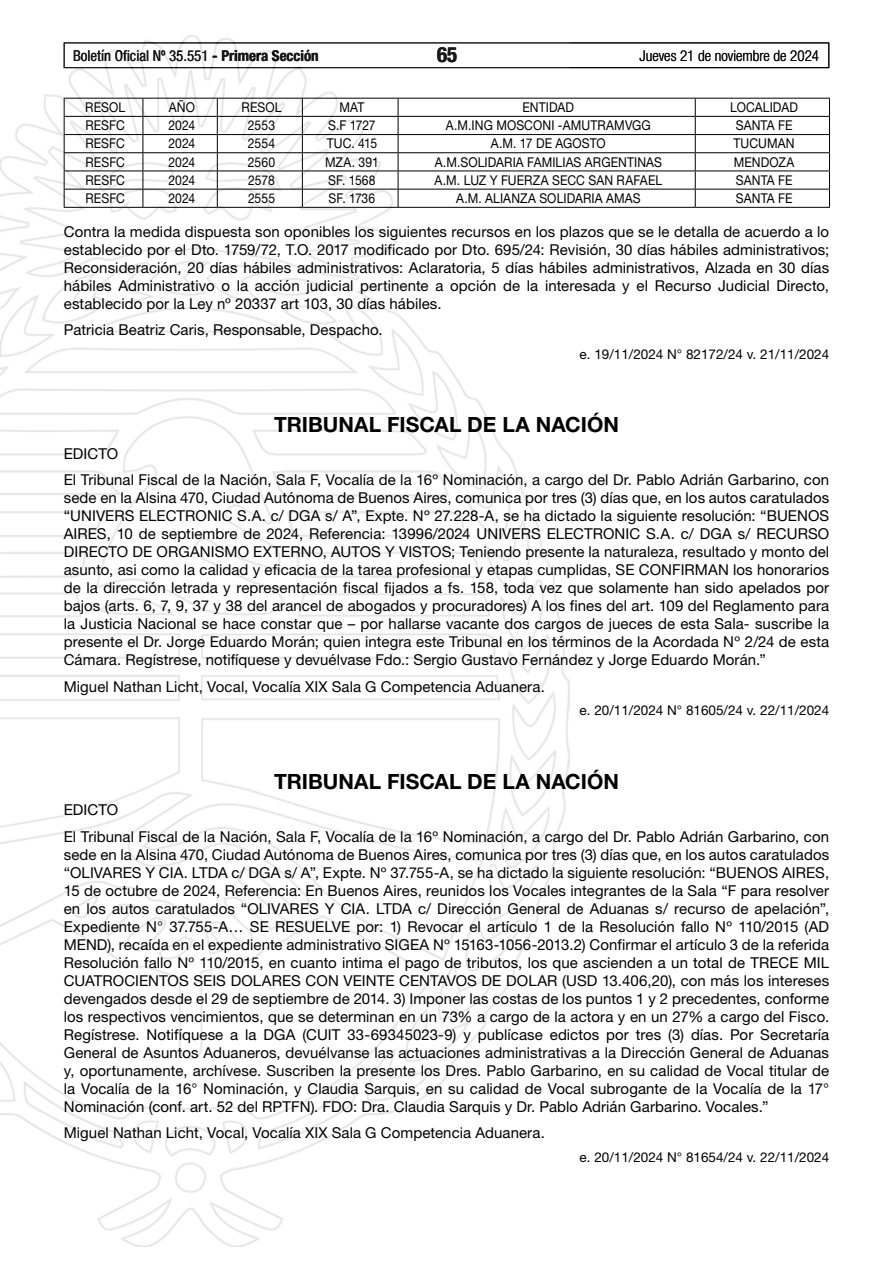
<style>
.page{position:relative;width:893px;height:1263px;background:#fff}
.page>*{position:absolute;margin:0;border:0;box-sizing:border-box;transform-origin:0 0}
.t1{font:700 21px "Helvetica Neue LT Std";color:#000}
.t2{font:700 condensed 21px "Helvetica Neue LT Std";color:#000}
.t3{font:15px/18px "Helvetica Neue LT Std";letter-spacing:.005em;color:#000;text-align:justify}
.t4{font:condensed 15px "Helvetica Neue LT Std";color:#000}
.t5{font:300 condensed 15px "Helvetica Neue LT Std";color:#000}
.t6{font:13.5px "Helvetica Neue LT Std";letter-spacing:.005em;color:#000;scale:.9 1}
.t7{font:13.5px "Helvetica Neue LT Std";letter-spacing:.005em;color:#000}
.s1{font-weight:700}
</style>
<div class="page">
<div style="left:64px;top:43px;width:765px;height:25px;border:1px solid #000"></div>
<img style="left:0;top:35px;width:569px;height:1211px">
<hr style="left:64px;top:98px;width:79px;height:1px;background:#000">
<hr style="left:143px;top:98px;width:74px;height:1px;background:#000">
<hr style="left:217px;top:98px;width:85px;height:1px;background:#000">
<hr style="left:302px;top:98px;width:96px;height:1px;background:#000">
<hr style="left:398px;top:98px;width:297px;height:1px;background:#000">
<hr style="left:695px;top:98px;width:135px;height:1px;background:#000">
<hr style="left:64px;top:116px;width:79px;height:1px;background:#000">
<hr style="left:143px;top:116px;width:74px;height:1px;background:#000">
<hr style="left:217px;top:116px;width:85px;height:1px;background:#000">
<hr style="left:302px;top:116px;width:96px;height:1px;background:#000">
<hr style="left:398px;top:116px;width:297px;height:1px;background:#000">
<hr style="left:695px;top:116px;width:135px;height:1px;background:#000">
<hr style="left:64px;top:134px;width:79px;height:1px;background:#000">
<hr style="left:143px;top:134px;width:74px;height:1px;background:#000">
<hr style="left:217px;top:134px;width:85px;height:1px;background:#000">
<hr style="left:302px;top:134px;width:96px;height:1px;background:#000">
<hr style="left:398px;top:134px;width:297px;height:1px;background:#000">
<hr style="left:695px;top:134px;width:135px;height:1px;background:#000">
<hr style="left:64px;top:152px;width:79px;height:1px;background:#000">
<hr style="left:143px;top:152px;width:74px;height:1px;background:#000">
<hr style="left:217px;top:152px;width:85px;height:1px;background:#000">
<hr style="left:302px;top:152px;width:96px;height:1px;background:#000">
<hr style="left:398px;top:152px;width:297px;height:1px;background:#000">
<hr style="left:695px;top:152px;width:135px;height:1px;background:#000">
<hr style="left:64px;top:171px;width:79px;height:1px;background:#000">
<hr style="left:143px;top:171px;width:74px;height:1px;background:#000">
<hr style="left:217px;top:171px;width:85px;height:1px;background:#000">
<hr style="left:302px;top:171px;width:96px;height:1px;background:#000">
<hr style="left:398px;top:171px;width:297px;height:1px;background:#000">
<hr style="left:695px;top:171px;width:135px;height:1px;background:#000">
<hr style="left:64px;top:189px;width:79px;height:1px;background:#000">
<hr style="left:143px;top:189px;width:74px;height:1px;background:#000">
<hr style="left:217px;top:189px;width:85px;height:1px;background:#000">
<hr style="left:302px;top:189px;width:96px;height:1px;background:#000">
<hr style="left:398px;top:189px;width:297px;height:1px;background:#000">
<hr style="left:695px;top:189px;width:135px;height:1px;background:#000">
<hr style="left:64px;top:207px;width:79px;height:1px;background:#000">
<hr style="left:143px;top:207px;width:74px;height:1px;background:#000">
<hr style="left:217px;top:207px;width:85px;height:1px;background:#000">
<hr style="left:302px;top:207px;width:96px;height:1px;background:#000">
<hr style="left:398px;top:207px;width:297px;height:1px;background:#000">
<hr style="left:695px;top:207px;width:135px;height:1px;background:#000">
<svg style="left:64px;top:99px;width:1px;height:108px"></svg>
<svg style="left:143px;top:99px;width:1px;height:108px"></svg>
<svg style="left:217px;top:99px;width:1px;height:108px"></svg>
<svg style="left:302px;top:99px;width:1px;height:108px"></svg>
<svg style="left:398px;top:99px;width:1px;height:108px"></svg>
<svg style="left:695px;top:99px;width:1px;height:108px"></svg>
<svg style="left:829px;top:99px;width:1px;height:108px"></svg>
<p class="t4" style="left:73px;top:47px;width:247px">Boletín Oficial Nº 35.551 <span class="s1">- Primera Sección</span></p>
<h1 class="t2" style="left:437px;top:42px;width:22px">65</h1>
<p class="t5" style="left:640px;top:47px;width:181px">Jueves 21 de noviembre de 2024</p>
<p class="t6" style="left:85px;top:99px;width:46px">RESOL</p>
<p class="t6" style="left:169px;top:99px;width:31px">AÑO</p>
<p class="t6" style="left:242px;top:99px;width:46px">RESOL</p>
<p class="t6" style="left:339px;top:99px;width:29px">MAT</p>
<p class="t6" style="left:522px;top:99px;width:59px">ENTIDAD</p>
<p class="t6" style="left:730px;top:99px;width:77px">LOCALIDAD</p>
<p class="t6" style="left:85px;top:117px;width:45px">RESFC</p>
<p class="t6" style="left:168px;top:117px;width:31px">2024</p>
<p class="t6" style="left:248px;top:117px;width:32px">2553</p>
<p class="t6" style="left:328px;top:117px;width:54px">S.F 1727</p>
<p class="t6" style="left:446px;top:117px;width:229px">A.M.ING MOSCONI -AMUTRAMVGG</p>
<p class="t6" style="left:736px;top:117px;width:65px">SANTA FE</p>
<p class="t6" style="left:85px;top:136px;width:45px">RESFC</p>
<p class="t6" style="left:168px;top:136px;width:31px">2024</p>
<p class="t6" style="left:248px;top:136px;width:32px">2554</p>
<p class="t6" style="left:327px;top:136px;width:57px">TUC. 415</p>
<p class="t6" style="left:491px;top:136px;width:129px">A.M. 17 DE AGOSTO</p>
<p class="t6" style="left:733px;top:136px;width:70px">TUCUMAN</p>
<p class="t6" style="left:85px;top:154px;width:45px">RESFC</p>
<p class="t6" style="left:168px;top:154px;width:31px">2024</p>
<p class="t6" style="left:248px;top:154px;width:32px">2560</p>
<p class="t6" style="left:325px;top:154px;width:61px">MZA. 391</p>
<p class="t6" style="left:435px;top:154px;width:254px">A.M.SOLIDARIA FAMILIAS ARGENTINAS</p>
<p class="t6" style="left:734px;top:154px;width:69px">MENDOZA</p>
<p class="t6" style="left:85px;top:172px;width:45px">RESFC</p>
<p class="t6" style="left:168px;top:172px;width:31px">2024</p>
<p class="t6" style="left:248px;top:172px;width:31px">2578</p>
<p class="t6" style="left:328px;top:172px;width:54px">SF. 1568</p>
<p class="t6" style="left:435px;top:172px;width:254px">A.M. LUZ Y FUERZA SECC SAN RAFAEL</p>
<p class="t6" style="left:736px;top:172px;width:65px">SANTA FE</p>
<p class="t6" style="left:85px;top:190px;width:45px">RESFC</p>
<p class="t6" style="left:168px;top:190px;width:31px">2024</p>
<p class="t6" style="left:248px;top:190px;width:32px">2555</p>
<p class="t6" style="left:329px;top:190px;width:53px">SF. 1736</p>
<p class="t6" style="left:456px;top:190px;width:207px">A.M. ALIANZA SOLIDARIA AMAS</p>
<p class="t6" style="left:736px;top:190px;width:65px">SANTA FE</p>
<p class="t3" style="left:64px;top:222px;width:767px">Contra la medida dispuesta son oponibles los siguientes recursos en los plazos que se le detalla de acuerdo a lo establecido por el Dto. 1759/72, T.O. 2017 modificado por Dto. 695/24: Revisión, 30 días hábiles administrativos; Reconsideración, 20 días hábiles administrativos: Aclaratoria, 5 días hábiles administrativos, Alzada en 30 días hábiles Administrativo o la acción judicial pertinente a opción de la interesada y el Recurso Judicial Directo, establecido por la Ley nº 20337 art 103, 30 días hábiles.</p>
<p class="t3" style="left:64px;top:321px;width:320px">Patricia Beatriz Caris, Responsable, Despacho.</p>
<p class="t7" style="left:580px;top:346px;width:251px">e. 19/11/2024 N° 82172/24 v. 21/11/2024</p>
<h1 class="t1" style="left:274px;top:412px;width:346px">TRIBUNAL FISCAL DE LA NACIÓN</h1>
<p class="t3" style="left:64px;top:440px;width:767px;line-height:26.5px">EDICTO<br>El Tribunal Fiscal de la Nación, Sala F, Vocalía de la 16º Nominación, a cargo del Dr. Pablo Adrián Garbarino, con</p>
<p class="t3" style="left:64px;top:489px;width:767px">sede en la Alsina 470, Ciudad Autónoma de Buenos Aires, comunica por tres (3) días que, en los autos caratulados “UNIVERS ELECTRONIC S.A. c/ DGA s/ A”, Expte. Nº 27.228-A, se ha dictado la siguiente resolución: “BUENOS AIRES, 10 de septiembre de 2024, Referencia: 13996/2024 UNIVERS ELECTRONIC S.A. c/ DGA s/ RECURSO DIRECTO DE ORGANISMO EXTERNO, AUTOS Y VISTOS; Teniendo presente la naturaleza, resultado y monto del asunto, asi como la calidad y eficacia de la tarea profesional y etapas cumplidas, SE CONFIRMAN los honorarios de la dirección letrada y representación fiscal fijados a fs. 158, toda vez que solamente han sido apelados por bajos (arts. 6, 7, 9, 37 y 38 del arancel de abogados y procuradores) A los fines del art. 109 del Reglamento para la Justicia Nacional se hace constar que – por hallarse vacante dos cargos de jueces de esta Sala- suscribe la presente el Dr. Jorge Eduardo Morán; quien integra este Tribunal en los términos de la Acordada Nº 2/24 de esta Cámara. Regístrese, notifíquese y devuélvase Fdo.: Sergio Gustavo Fernández y Jorge Eduardo Morán.”</p>
<p class="t3" style="left:64px;top:677px;width:483px">Miguel Nathan Licht, Vocal, Vocalía XIX Sala G Competencia Aduanera.</p>
<p class="t7" style="left:580px;top:702px;width:251px">e. 20/11/2024 N° 81605/24 v. 22/11/2024</p>
<h1 class="t1" style="left:274px;top:768px;width:346px">TRIBUNAL FISCAL DE LA NACIÓN</h1>
<p class="t3" style="left:64px;top:796px;width:767px;line-height:26.5px">EDICTO<br>El Tribunal Fiscal de la Nación, Sala F, Vocalía de la 16º Nominación, a cargo del Dr. Pablo Adrián Garbarino, con</p>
<p class="t3" style="left:64px;top:845px;width:767px">sede en la Alsina 470, Ciudad Autónoma de Buenos Aires, comunica por tres (3) días que, en los autos caratulados “OLIVARES Y CIA. LTDA c/ DGA s/ A”, Expte. Nº 37.755-A, se ha dictado la siguiente resolución: “BUENOS AIRES, 15 de octubre de 2024, Referencia: En Buenos Aires, reunidos los Vocales integrantes de la Sala “F para resolver en los autos caratulados “OLIVARES Y CIA. LTDA c/ Dirección General de Aduanas s/ recurso de apelación”, Expediente N° 37.755-A… SE RESUELVE por: 1) Revocar el artículo 1 de la Resolución fallo Nº 110/2015 (AD MEND), recaída en el expediente administrativo SIGEA Nº 15163-1056-2013.2) Confirmar el artículo 3 de la referida Resolución fallo Nº 110/2015, en cuanto intima el pago de tributos, los que ascienden a un total de TRECE MIL CUATROCIENTOS SEIS DOLARES CON VEINTE CENTAVOS DE DOLAR (USD 13.406,20), con más los intereses devengados desde el 29 de septiembre de 2014. 3) Imponer las costas de los puntos 1 y 2 precedentes, conforme los respectivos vencimientos, que se determinan en un 73% a cargo de la actora y en un 27% a cargo del Fisco.<br>Regístrese. Notifíquese a la DGA (CUIT 33-69345023-9) y publícase edictos por tres (3) días. Por Secretaría General de Asuntos Aduaneros, devuélvanse las actuaciones administrativas a la Dirección General de Aduanas y, oportunamente, archívese. Suscriben la presente los Dres. Pablo Garbarino, en su calidad de Vocal titular de la Vocalía de la 16° Nominación, y Claudia Sarquis, en su calidad de Vocal subrogante de la Vocalía de la 17° Nominación (conf. art. 52 del RPTFN). FDO: Dra. Claudia Sarquis y Dr. Pablo Adrián Garbarino. Vocales.”</p>
<p class="t3" style="left:64px;top:1124px;width:483px">Miguel Nathan Licht, Vocal, Vocalía XIX Sala G Competencia Aduanera.</p>
<p class="t7" style="left:580px;top:1149px;width:251px">e. 20/11/2024 N° 81654/24 v. 22/11/2024</p>
</div>
